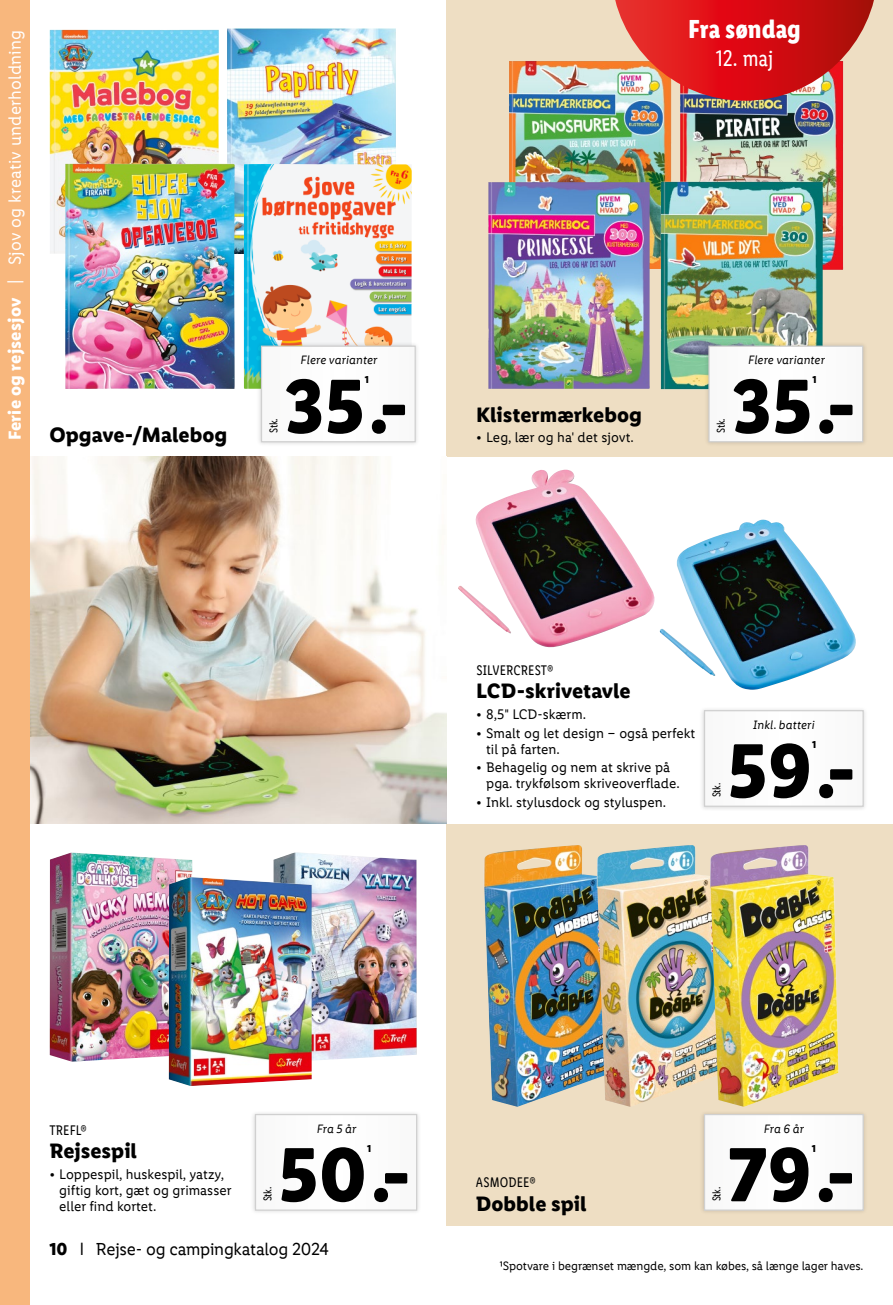
<style>
.page{position:relative;width:893px;height:1305px;background:#fff}
.page>*{position:absolute;margin:0;border:0;box-sizing:border-box;transform-origin:0 0}
.t1{font:700 77px "Lidl Font Pro";color:#000}
.t2{font:700 26.25px "Lidl Font Cond Pro";letter-spacing:-.005em;color:#fff}
.t3{font:22.75px "Lidl Font Cond Pro";color:#fff}
.t4{font:700 21px "Lidl Font Pro";color:#000}
.t5{font:17.5px "Lidl Font Pro";letter-spacing:.01em;color:#fff}
.t6{font:17.5px "Lidl Font Pro";letter-spacing:-.015em;color:#000}
.t7{font:14px/15.8px "Lidl Font Pro";color:#000}
.t8{font:14px "Lidl Font Cond Pro";letter-spacing:.01em;color:#000}
.t9{font:12.25px "Lidl Font Pro";letter-spacing:-.01em;color:#000}
.t10{font:italic 12.25px "Lidl Font Pro";letter-spacing:.005em;color:#000}
.t11{font:11.38px "Lidl Font Cond Pro";letter-spacing:-.03em;color:#000}
.t12{font:700 10.15px "Lidl Font Pro";color:#000}
.s1{font-weight:700}
</style>
<div class="page">
<div style="left:446px;top:0;width:447px;height:456px;background:#eedec3"></div>
<div style="left:446px;top:823px;width:447px;height:402px;background:#eedec3"></div>
<img style="left:30px;top:456px;width:416px;height:367px">
<div style="left:0;top:0;width:30px;height:1305px;background:#f8b77d"></div>
<img style="left:509px;top:61px;width:162px;height:208px">
<img style="left:680px;top:101px;width:163px;height:169px">
<svg style="left:611px;top:0;width:263px;height:101px;background:#d6413e"></svg>
<img style="left:488px;top:182px;width:162px;height:207px">
<img style="left:661px;top:182px;width:162px;height:207px">
<img style="left:273px;top:852px;width:144px;height:209px">
<div style="left:250px;top:1109px;width:171px;height:106px;background:#f7f7f7"></div>
<svg style="left:254px;top:1114px;width:164px;height:97px"></svg>
<div style="left:699px;top:1109px;width:169px;height:106px;background:#e6d7bc"></div>
<div style="left:703px;top:1114px;width:161px;height:97px;background:#fbfbfb"></div>
<img style="left:228px;top:29px;width:168px;height:224px">
<img style="left:50px;top:30px;width:169px;height:224px">
<img style="left:65px;top:163px;width:170px;height:226px">
<img style="left:244px;top:164px;width:168px;height:225px">
<img style="left:50px;top:852px;width:142px;height:209px">
<img style="left:169px;top:877px;width:143px;height:209px">
<div style="left:699px;top:705px;width:169px;height:106px;background:#000;opacity:.15"></div>
<svg style="left:703px;top:709px;width:161px;height:98px"></svg>
<img style="left:660px;top:520px;width:196px;height:170px">
<img style="left:458px;top:469px;width:197px;height:179px">
<img style="left:484px;top:845px;width:113px;height:262px">
<img style="left:597px;top:845px;width:113px;height:262px">
<img style="left:710px;top:845px;width:128px;height:262px">
<div style="left:256px;top:341px;width:164px;height:105px;background:#000;opacity:.15"></div>
<svg style="left:260px;top:345px;width:156px;height:98px"></svg>
<div style="left:704px;top:341px;width:164px;height:105px;background:#000;opacity:.15"></div>
<div style="left:708px;top:345px;width:156px;height:98px;background:#fbfbfb"></div>
<p class="t5" style="left:5px;top:440px;width:412px;rotate:-90deg"><span class="s1">Ferie og rejsesjov</span> | Sjov og kreativ underholdning</p>
<h3 class="t4" style="left:49px;top:422px;width:179px">Opgave-/Malebog</h3>
<p class="t11" style="left:267px;top:433px;width:16px;rotate:-90deg">Stk.</p>
<p class="t10" style="left:300px;top:353px;width:78px">Flere varianter</p>
<p class="t12" style="left:365px;top:374px;width:6px">1</p>
<h1 class="t1" style="left:284px;top:359px;width:127px">35.-</h1>
<h2 class="t2" style="left:688px;top:13px;width:114px">Fra søndag</h2>
<h3 class="t3" style="left:716px;top:45px;width:59px">12. maj</h3>
<h3 class="t4" style="left:476px;top:401px;width:167px">Klistermærkebog</h3>
<p class="t7" style="left:476px;top:430px;width:159px">• Leg, lær og ha' det sjovt.</p>
<p class="t11" style="left:714px;top:433px;width:16px;rotate:-90deg">Stk.</p>
<p class="t10" style="left:748px;top:353px;width:78px">Flere varianter</p>
<p class="t12" style="left:812px;top:374px;width:6px">1</p>
<h1 class="t1" style="left:732px;top:359px;width:127px">35.-</h1>
<p class="t8" style="left:476px;top:662px;width:79px">SILVERCREST®</p>
<h3 class="t4" style="left:476px;top:678px;width:156px">LCD-skrivetavle</h3>
<p class="t7" style="left:476px;top:706px;width:111px">• 8,5" LCD-skærm.</p>
<p class="t7" style="left:486px;top:725px;width:211px;text-indent:-10px">• Smalt og let design – også perfekt til på farten.</p>
<p class="t7" style="left:486px;top:760px;width:195px;text-indent:-10px">• Behagelig og nem at skrive på pga. trykfølsom skriveoverflade.</p>
<p class="t7" style="left:476px;top:794px;width:191px">• Inkl. stylusdock og styluspen.</p>
<p class="t11" style="left:710px;top:797px;width:16px;rotate:-90deg">Stk.</p>
<p class="t10" style="left:753px;top:717px;width:63px">Inkl. batteri</p>
<p class="t12" style="left:812px;top:738px;width:6px">1</p>
<h1 class="t1" style="left:727px;top:724px;width:131px">59.-</h1>
<p class="t8" style="left:49px;top:1122px;width:39px">TREFL®</p>
<h3 class="t4" style="left:49px;top:1138px;width:89px">Rejsespil</h3>
<p class="t7" style="left:59px;top:1166px;width:174px;text-indent:-10px">• Loppespil, huskespil, yatzy, giftig kort, gæt og grimasser eller find kortet.</p>
<p class="t11" style="left:261px;top:1201px;width:16px;rotate:-90deg">Stk.</p>
<p class="t10" style="left:317px;top:1121px;width:41px">Fra 5 år</p>
<p class="t12" style="left:367px;top:1142px;width:6px">1</p>
<h1 class="t1" style="left:278px;top:1127px;width:135px">50.-</h1>
<p class="t8" style="left:476px;top:1174px;width:61px">ASMODEE®</p>
<h3 class="t4" style="left:476px;top:1190px;width:112px">Dobble spil</h3>
<p class="t11" style="left:710px;top:1201px;width:16px;rotate:-90deg">Stk.</p>
<p class="t10" style="left:764px;top:1121px;width:42px">Fra 6 år</p>
<p class="t12" style="left:812px;top:1142px;width:6px">1</p>
<h1 class="t1" style="left:727px;top:1127px;width:131px">79.-</h1>
<p class="t6" style="left:50px;top:1239px;width:281px"><span class="s1">10</span> l Rejse- og campingkatalog 2024</p>
<p class="t9" style="left:500px;top:1259px;width:365px">¹Spotvare i begrænset mængde, som kan købes, så længe lager haves.</p>
</div>
